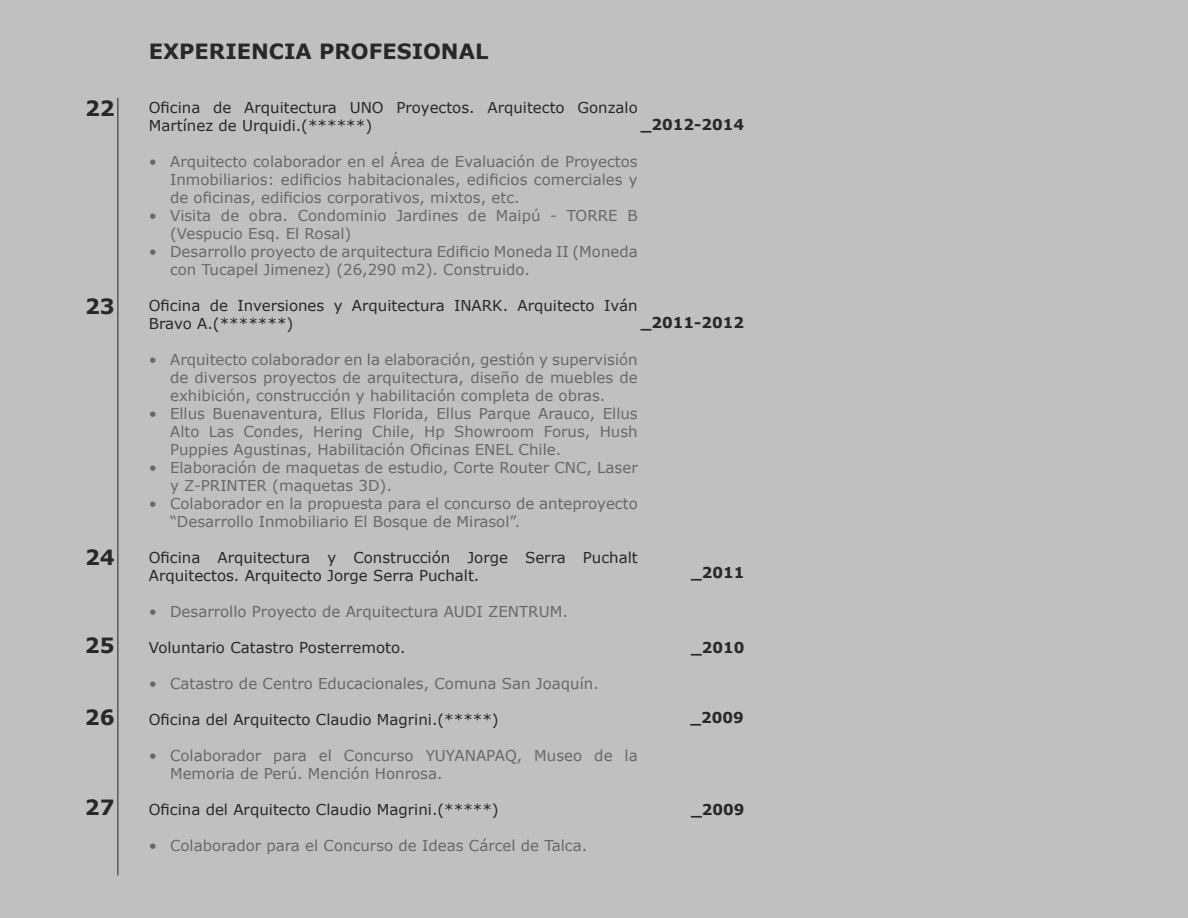
<style>
.page{position:relative;width:1188px;height:918px;background:#c1c0c0}
.page>*{position:absolute;margin:0;border:0;box-sizing:border-box;transform-origin:0 0}
.t1{font:700 21px "Verdana";color:#282827}
.t2{font:15px/18px "Verdana";color:#686868}
.t3{font:15px/18px "Verdana";color:#282827}
.t4{font:700 15px "Verdana";color:#282827}
</style>
<div class="page">
<hr style="left:118px;top:98px;width:1px;height:777px;background:#282827">
<h1 class="t1" style="left:149px;top:36px;width:341px">EXPERIENCIA PROFESIONAL</h1>
<h1 class="t1" style="left:85px;top:93px;width:31px">22</h1>
<p class="t3" style="left:149px;top:98px;width:490px">Oficina de Arquitectura UNO Proyectos. Arquitecto Gonzalo<br>Martínez de Urquidi.(******)</p>
<p class="t2" style="left:170px;top:152px;width:469px;text-align:justify;text-indent:-21px">• Arquitecto colaborador en el Área de Evaluación de Proyectos Inmobiliarios: edificios habitacionales, edificios comerciales y de oficinas, edificios corporativos, mixtos, etc.</p>
<p class="t2" style="left:170px;top:206px;width:469px;text-indent:-21px">• Visita de obra. Condominio Jardines de Maipú - TORRE B (Vespucio Esq. El Rosal)</p>
<p class="t2" style="left:170px;top:242px;width:469px;text-indent:-21px">• Desarrollo proyecto de arquitectura Edificio Moneda II (Moneda con Tucapel Jimenez) (26,290 m2). Construido.</p>
<p class="t3" style="left:149px;top:296px;width:490px">Oficina de Inversiones y Arquitectura INARK. Arquitecto Iván<br>Bravo A.(*******)</p>
<p class="t2" style="left:170px;top:350px;width:469px;text-align:justify;text-indent:-21px">• Arquitecto colaborador en la elaboración, gestión y supervisión de diversos proyectos de arquitectura, diseño de muebles de exhibición, construcción y habilitación completa de obras.</p>
<p class="t2" style="left:170px;top:404px;width:469px;text-align:justify;text-indent:-21px">• Ellus Buenaventura, Ellus Florida, Ellus Parque Arauco, Ellus Alto Las Condes, Hering Chile, Hp Showroom Forus, Hush Puppies Agustinas, Habilitación Oficinas ENEL Chile.</p>
<p class="t2" style="left:170px;top:458px;width:469px;text-indent:-21px">• Elaboración de maquetas de estudio, Corte Router CNC, Laser y Z-PRINTER (maquetas 3D).</p>
<p class="t2" style="left:170px;top:494px;width:469px;text-indent:-21px">• Colaborador en la propuesta para el concurso de anteproyecto “Desarrollo Inmobiliario El Bosque de Mirasol”.</p>
<p class="t3" style="left:149px;top:548px;width:490px">Oficina Arquitectura y Construcción Jorge Serra Puchalt<br>Arquitectos. Arquitecto Jorge Serra Puchalt.</p>
<p class="t2" style="left:149px;top:602px;width:421px">• Desarrollo Proyecto de Arquitectura AUDI ZENTRUM.</p>
<p class="t3" style="left:149px;top:638px;width:258px">Voluntario Catastro Posterremoto.</p>
<p class="t2" style="left:149px;top:674px;width:451px">• Catastro de Centro Educacionales, Comuna San Joaquín.</p>
<p class="t3" style="left:149px;top:710px;width:351px">Oficina del Arquitecto Claudio Magrini.(*****)</p>
<p class="t2" style="left:170px;top:746px;width:469px;text-indent:-21px">• Colaborador para el Concurso YUYANAPAQ, Museo de la<br>Memoria de Perú. Mención Honrosa.</p>
<p class="t3" style="left:149px;top:800px;width:351px">Oficina del Arquitecto Claudio Magrini.(*****)</p>
<p class="t2" style="left:149px;top:836px;width:440px">• Colaborador para el Concurso de Ideas Cárcel de Talca.</p>
<p class="t4" style="left:641px;top:114px;width:105px">_2012-2014</p>
<h1 class="t1" style="left:85px;top:292px;width:31px">23</h1>
<p class="t4" style="left:641px;top:312px;width:105px">_2011-2012</p>
<h1 class="t1" style="left:85px;top:543px;width:31px">24</h1>
<p class="t4" style="left:691px;top:562px;width:55px">_2011</p>
<h1 class="t1" style="left:85px;top:631px;width:31px">25</h1>
<p class="t4" style="left:691px;top:637px;width:55px">_2010</p>
<h1 class="t1" style="left:85px;top:703px;width:31px">26</h1>
<p class="t4" style="left:690px;top:707px;width:55px">_2009</p>
<h1 class="t1" style="left:85px;top:792px;width:31px">27</h1>
<p class="t4" style="left:691px;top:799px;width:55px">_2009</p>
</div>
